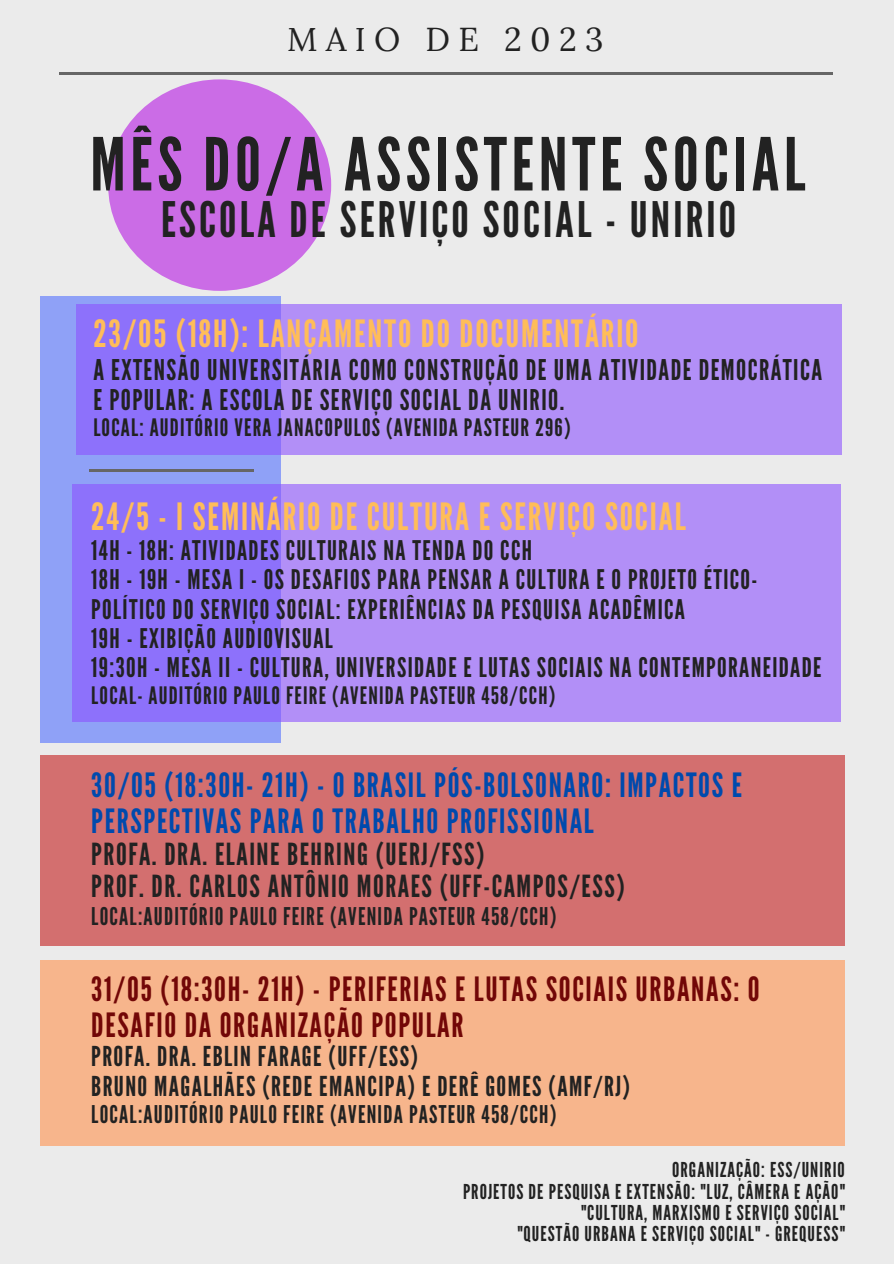
<style>
.page{position:relative;width:894px;height:1264px;background:#fff}
.page>*{position:absolute;margin:0;border:0;box-sizing:border-box;transform-origin:0 0}
.t1{font:72.9px "League Gothic";letter-spacing:.065em;color:#222}
.t2{font:48.9px "League Gothic";letter-spacing:.065em;color:#222}
.t3{font:37.5px "League Gothic";letter-spacing:.05em;color:#ffbd59}
.t4{font:33.45px/36px "League Gothic";letter-spacing:.05em;color:#004aad}
.t5{font:33.45px/36px "League Gothic";letter-spacing:.05em;color:#720707}
.t6{font:33px "Lora";letter-spacing:.25em;color:#222}
.t7{font:30.45px "League Gothic";letter-spacing:.05em;color:#222}
.t8{font:28.5px/30.5px "League Gothic";letter-spacing:.05em;color:#222}
.t9{font:27.45px "League Gothic";letter-spacing:.05em;color:#222}
.t10{font:27px/29.2px "League Gothic";letter-spacing:.05em;color:#222}
.t11{font:24.45px "League Gothic";letter-spacing:.05em;color:#222}
.t12{font:24px "League Gothic";letter-spacing:.05em;color:#222}
.t13{font:20.55px "League Gothic";letter-spacing:.05em;color:#222}
</style>
<div class="page">
<div style="left:0;top:0;width:893px;height:1263px;background:#ebebeb"></div>
<div style="left:41px;top:296px;width:239px;height:446px;background:#8fa1f7"></div>
<hr style="left:59px;top:72px;width:772px;height:2px;background:#666">
<hr style="left:89px;top:469px;width:165px;height:2px;background:#666">
<div style="left:108px;top:79px;width:223px;height:212px;background:#cb6ce6;border-radius:50%"></div>
<svg style="left:73px;top:484px;width:768px;height:238px;background:#a786f8"></svg>
<div style="left:41px;top:755px;width:803px;height:191px;background:#d36f6f"></div>
<svg style="left:76px;top:304px;width:765px;height:151px;background:#a886f8"></svg>
<div style="left:41px;top:959px;width:803px;height:186px;background:#f7b58c"></div>
<p class="t6" style="left:287px;top:17px;width:317px">MAIO DE 2023</p>
<p class="t1" style="left:90px;top:122px;width:716px">MÊS DO/A ASSISTENTE SOCIAL</p>
<p class="t2" style="left:161px;top:191px;width:576px">ESCOLA DE SERVIÇO SOCIAL - UNIRIO</p>
<p class="t3" style="left:93px;top:312px;width:546px">23/05 (18H): LANÇAMENTO DO DOCUMENTÁRIO</p>
<p class="t8" style="left:93px;top:355px;width:730px">A EXTENSÃO UNIVERSITÁRIA COMO CONSTRUÇÃO DE UMA ATIVIDADE DEMOCRÁTICA<br>E POPULAR: A ESCOLA DE SERVIÇO SOCIAL DA UNIRIO.</p>
<p class="t12" style="left:93px;top:414px;width:478px">LOCAL: AUDITÓRIO VERA JANACOPULOS (AVENIDA PASTEUR 296)</p>
<p class="t3" style="left:91px;top:494px;width:595px">24/5 - I SEMINÁRIO DE CULTURA E SERVIÇO SOCIAL</p>
<p class="t10" style="left:91px;top:536px;width:442px">14H - 18H: ATIVIDADES CULTURAIS NA TENDA DO CCH</p>
<p class="t10" style="left:91px;top:565px;width:667px">18H - 19H - MESA I - OS DESAFIOS PARA PENSAR A CULTURA E O PROJETO ÉTICO-<br>POLÍTICO DO SERVIÇO SOCIAL: EXPERIÊNCIAS DA PESQUISA ACADÊMICA</p>
<p class="t10" style="left:91px;top:624px;width:243px">19H - EXIBIÇÃO AUDIOVISUAL</p>
<p class="t10" style="left:91px;top:653px;width:731px">19:30H - MESA II - CULTURA, UNIVERSIDADE E LUTAS SOCIAIS NA CONTEMPORANEIDADE</p>
<p class="t12" style="left:91px;top:681px;width:465px">LOCAL- AUDITÓRIO PAULO FEIRE (AVENIDA PASTEUR 458/CCH)</p>
<p class="t4" style="left:91px;top:767px;width:652px">30/05 (18:30H- 21H) - O BRASIL PÓS-BOLSONARO: IMPACTOS E<br>PERSPECTIVAS PARA O TRABALHO PROFISSIONAL</p>
<p class="t7" style="left:91px;top:836px;width:394px">PROFA. DRA. ELAINE BEHRING (UERJ/FSS)</p>
<p class="t7" style="left:91px;top:868px;width:534px">PROF. DR. CARLOS ANTÔNIO MORAES (UFF-CAMPOS/ESS)</p>
<p class="t11" style="left:91px;top:902px;width:466px">LOCAL:AUDITÓRIO PAULO FEIRE (AVENIDA PASTEUR 458/CCH)</p>
<p class="t5" style="left:91px;top:971px;width:669px">31/05 (18:30H- 21H) - PERIFERIAS E LUTAS SOCIAIS URBANAS: O<br>DESAFIO DA ORGANIZAÇÃO POPULAR</p>
<p class="t9" style="left:91px;top:1040px;width:328px">PROFA. DRA. EBLIN FARAGE (UFF/ESS)</p>
<p class="t9" style="left:91px;top:1069px;width:540px">BRUNO MAGALHÃES (REDE EMANCIPA) E DERÊ GOMES (AMF/RJ)</p>
<p class="t11" style="left:91px;top:1099px;width:466px">LOCAL:AUDITÓRIO PAULO FEIRE (AVENIDA PASTEUR 458/CCH)</p>
<p class="t13" style="left:672px;top:1157px;width:174px">ORGANIZAÇÃO: ESS/UNIRIO</p>
<p class="t13" style="left:463px;top:1179px;width:383px">PROJETOS DE PESQUISA E EXTENSÃO: "LUZ, CÂMERA E AÇÃO"</p>
<p class="t13" style="left:580px;top:1200px;width:265px">"CULTURA, MARXISMO E SERVIÇO SOCIAL"</p>
<p class="t13" style="left:517px;top:1222px;width:329px">"QUESTÃO URBANA E SERVIÇO SOCIAL" - GREQUESS"</p>
</div>
